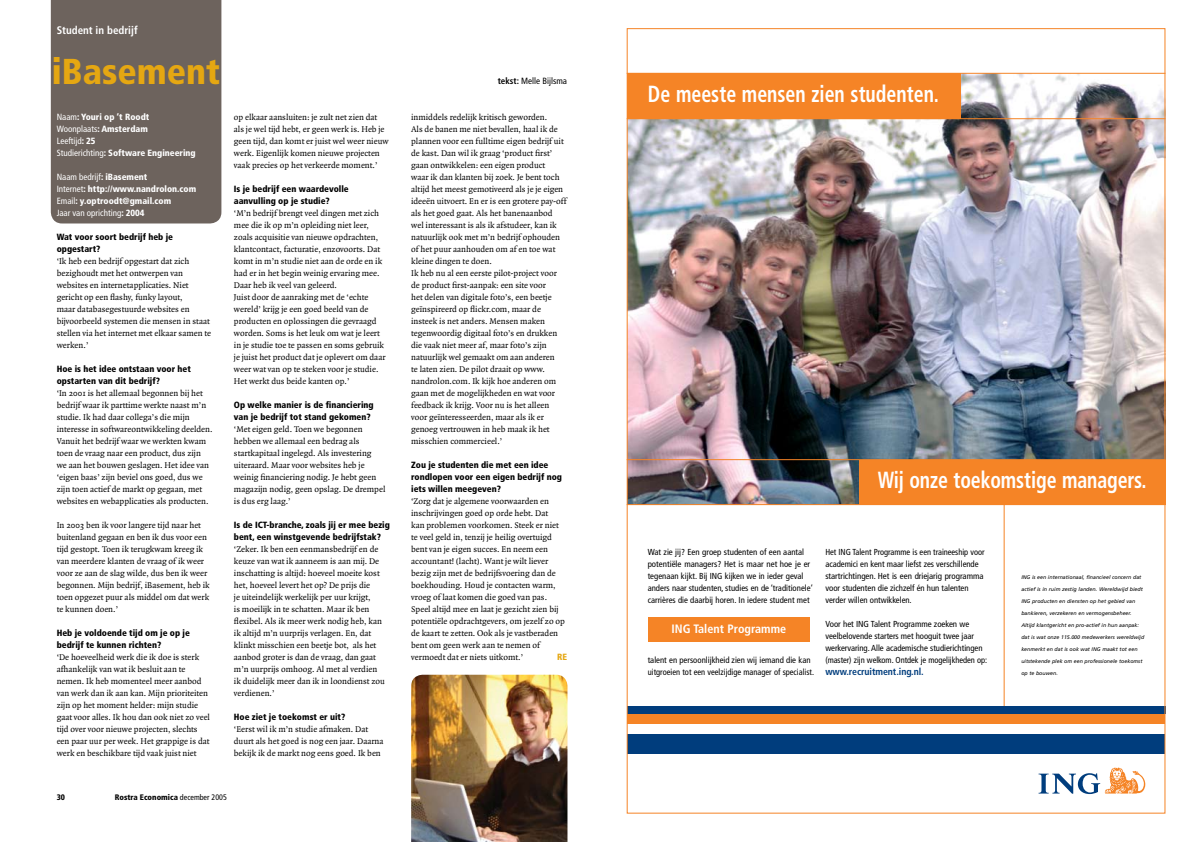
<style>
.page{position:relative;width:1191px;height:842px;background:#fff}
.page>*{position:absolute;margin:0;border:0;box-sizing:border-box;transform-origin:0 0}
.t1{font:70.9px "Logo Ing Corporate";color:#003d7d}
.t2{font:900 condensed 36px "Frutiger";color:#e5a712}
.t3{font:700 condensed 23.3px "Frutiger";color:#fff;scale:.85 1}
.t4{font:700 condensed 12.1px "Frutiger";color:#fff}
.t5{font:700 condensed 11px "Frutiger";color:#fff}
.t6{font:700 condensed 9.8px "Frutiger";letter-spacing:-.005em;color:#003d7d}
.t7{font:9px/12px "Quadraat";color:#000}
.t8{font:900 condensed 9px/12px "Frutiger";color:#000}
.t9{font:900 condensed 9px/12px "Frutiger";color:#fff}
.t10{font:condensed 9px "Frutiger";color:#000}
.t11{font:900 condensed 9px "Frutiger";color:#e5a712}
.t12{font:condensed 8.7px/12px "Frutiger";letter-spacing:-.005em;color:#000}
.t13{font:900 condensed 8px "Frutiger";color:#000}
.t14{font:italic 5.3px "Frutiger";color:#000}
.s1{font-weight:400}
.s2{font-weight:700}
.s3{color:#f58426}
</style>
<div class="page">
<img style="left:626px;top:28px;width:540px;height:786px">
<div style="left:51px;top:0;width:170px;height:223px;background:#6d635d"></div>
<img style="left:411px;top:675px;width:156px;height:167px">
<p class="t5" style="left:57px;top:24px;width:82px">Student in bedrijf</p>
<h2 class="t2" style="left:52px;top:50px;width:170px">iBasement</h2>
<p class="t9" style="left:57px;top:111px;width:141px"><span class="s1">Naam</span>: Youri op ’t Roodt<br><span class="s1">Woonplaats</span>: Amsterdam<br><span class="s1">Leeftijd</span>: 25<br><span class="s1">Studierichting</span>: Software Engineering</p>
<p class="t9" style="left:57px;top:171px;width:141px"><span class="s1">Naam bedrijf</span>: iBasement<br><span class="s1">Internet</span>: http://www.nandrolon.com<br><span class="s1">Email</span>: y.optroodt@gmail.com<br><span class="s1">Jaar van oprichting</span>: 2004</p>
<p class="t8" style="left:57px;top:231px;width:118px">Wat voor soort bedrijf heb je opgestart?</p>
<p class="t7" style="left:57px;top:255px;width:156px">‘Ik heb een bedrijf opgestart dat zich bezighoudt met het ontwerpen van websites en internetapplicaties. Niet gericht op een flashy, funky layout,<br>maar databasegestuurde websites en bijvoorbeeld systemen die mensen in staat stellen via het internet met elkaar samen te werken.’</p>
<p class="t8" style="left:57px;top:363px;width:136px">Hoe is het idee ontstaan voor het opstarten van dit bedrijf?</p>
<p class="t7" style="left:57px;top:387px;width:157px">‘In 2001 is het allemaal begonnen bij het bedrijf waar ik parttime werkte naast m’n studie. Ik had daar collega’s die mijn interesse in softwareontwikkeling deelden.<br>Vanuit het bedrijf waar we werkten kwam toen de vraag naar een product, dus zijn we aan het bouwen geslagen. Het idee van ‘eigen baas’ zijn beviel ons goed, dus we zijn toen actief de markt op gegaan, met websites en webapplicaties als producten.</p>
<p class="t7" style="left:57px;top:519px;width:155px">In 2003 ben ik voor langere tijd naar het buitenland gegaan en ben ik dus voor een tijd gestopt. Toen ik terugkwam kreeg ik van meerdere klanten de vraag of ik weer voor ze aan de slag wilde, dus ben ik weer begonnen. Mijn bedrijf, iBasement, heb ik toen opgezet puur als middel om dat werk te kunnen doen.’</p>
<p class="t8" style="left:57px;top:627px;width:135px">Heb je voldoende tijd om je op je bedrijf te kunnen richten?</p>
<p class="t7" style="left:57px;top:651px;width:155px">‘De hoeveelheid werk die ik doe is sterk afhankelijk van wat ik besluit aan te nemen. Ik heb momenteel meer aanbod van werk dan ik aan kan. Mijn prioriteiten zijn op het moment helder: mijn studie gaat voor alles. Ik hou dan ook niet zo veel tijd over voor nieuwe projecten, slechts een paar uur per week. Het grappige is dat werk en beschikbare tijd vaak juist niet</p>
<p class="t7" style="left:234px;top:111px;width:156px">op elkaar aansluiten: je zult net zien dat als je wel tijd hebt, er geen werk is. Heb je geen tijd, dan komt er juist wel weer nieuw werk. Eigenlijk komen nieuwe projecten vaak precies op het verkeerde moment.’</p>
<p class="t8" style="left:234px;top:183px;width:116px">Is je bedrijf een waardevolle aanvulling op je studie?</p>
<p class="t7" style="left:234px;top:207px;width:153px">‘M’n bedrijf brengt veel dingen met zich mee die ik op m’n opleiding niet leer, zoals acquisitie van nieuwe opdrachten, klantcontact, facturatie, enzovoorts. Dat komt in m’n studie niet aan de orde en ik had er in het begin weinig ervaring mee.<br>Daar heb ik veel van geleerd.<br>Juist door de aanraking met de ‘echte wereld’ krijg je een goed beeld van de producten en oplossingen die gevraagd worden. Soms is het leuk om wat je leert in je studie toe te passen en soms gebruik je juist het product dat je oplevert om daar weer wat van op te steken voor je studie.<br>Het werkt dus beide kanten op.’</p>
<p class="t8" style="left:234px;top:399px;width:141px">Op welke manier is de financiering van je bedrijf tot stand gekomen?</p>
<p class="t7" style="left:234px;top:423px;width:153px">‘Met eigen geld. Toen we begonnen hebben we allemaal een bedrag als startkapitaal ingelegd. Als investering uiteraard. Maar voor websites heb je weinig financiering nodig. Je hebt geen magazijn nodig, geen opslag. De drempel is dus erg laag.’</p>
<p class="t8" style="left:234px;top:519px;width:157px">Is de ICT-branche, zoals jij er mee bezig bent, een winstgevende bedrijfstak?</p>
<p class="t7" style="left:234px;top:543px;width:152px">‘Zeker. Ik ben een eenmansbedrijf en de keuze van wat ik aanneem is aan mij. De inschatting is altijd: hoeveel moeite kost het, hoeveel levert het op? De prijs die<br>je uiteindelijk werkelijk per uur krijgt,<br>is moeilijk in te schatten. Maar ik ben flexibel. Als ik meer werk nodig heb, kan ik altijd m’n uurprijs verlagen. En, dat klinkt misschien een beetje bot, als het aanbod groter is dan de vraag, dan gaat m’n uurprijs omhoog. Al met al verdien ik duidelijk meer dan ik in loondienst zou verdienen.’</p>
<p class="t8" style="left:234px;top:711px;width:113px">Hoe ziet je toekomst er uit?</p>
<p class="t7" style="left:234px;top:723px;width:151px">‘Eerst wil ik m’n studie afmaken. Dat duurt als het goed is nog een jaar. Daarna bekijk ik de markt nog eens goed. Ik ben</p>
<p class="t13" style="left:57px;top:792px;width:10px">30</p>
<p class="t13" style="left:115px;top:792px;width:114px">Rostra Economica <span class="s1">december 2005</span></p>
<p class="t10" style="left:498px;top:76px;width:71px"><span class="s2">tekst:</span> Melle Bijlsma</p>
<p class="t7" style="left:411px;top:111px;width:157px">inmiddels redelijk kritisch geworden.<br>Als de banen me niet bevallen, haal ik de plannen voor een fulltime eigen bedrijf uit de kast. Dan wil ik graag ‘product first’ gaan ontwikkelen: een eigen product<br>waar ik dan klanten bij zoek. Je bent toch altijd het meest gemotiveerd als je je eigen ideeën uitvoert. En er is een grotere pay-off als het goed gaat. Als het banenaanbod wel interessant is als ik afstudeer, kan ik natuurlijk ook met m’n bedrijf ophouden of het puur aanhouden om af en toe wat kleine dingen te doen.<br>Ik heb nu al een eerste pilot-project voor de product first-aanpak: een site voor<br>het delen van digitale foto’s, een beetje geïnspireerd op flickr.com, maar de insteek is net anders. Mensen maken tegenwoordig digitaal foto’s en drukken die vaak niet meer af, maar foto’s zijn natuurlijk wel gemaakt om aan anderen<br>te laten zien. De pilot draait op www. nandrolon.com. Ik kijk hoe anderen om gaan met de mogelijkheden en wat voor feedback ik krijg. Voor nu is het alleen voor geïnteresseerden, maar als ik er genoeg vertrouwen in heb maak ik het misschien commercieel.’</p>
<p class="t8" style="left:411px;top:459px;width:152px">Zou je studenten die met een idee rondlopen voor een eigen bedrijf nog iets willen meegeven?</p>
<p class="t7" style="left:411px;top:495px;width:155px">‘Zorg dat je algemene voorwaarden en inschrijvingen goed op orde hebt. Dat<br>kan problemen voorkomen. Steek er niet te veel geld in, tenzij je heilig overtuigd bent van je eigen succes. En neem een accountant! (lacht). Want je wilt liever bezig zijn met de bedrijfsvoering dan de boekhouding. Houd je contacten warm, vroeg of laat komen die goed van pas.<br>Speel altijd mee en laat je gezicht zien bij potentiële opdrachtgevers, om jezelf zo op de kaart te zetten. Ook als je vastberaden bent om geen werk aan te nemen of vermoedt dat er niets uitkomt.’</p>
<p class="t11" style="left:557px;top:651px;width:12px">RE</p>
<h3 class="t3" style="left:648px;top:80px;width:344px">De meeste mensen zien studenten.</h3>
<h3 class="t3" style="left:877px;top:466px;width:318px">Wij onze toekomstige managers.</h3>
<p class="t12" style="left:647px;top:546px;width:166px">Wat zie jij? Een groep studenten of een aantal potentiële managers? Het is maar net hoe je er tegenaan kijkt. Bij ING kijken we in ieder geval anders naar studenten, studies en de ‘traditionele’ carrières die daarbij horen. In iedere student met</p>
<h3 class="t4" style="left:671px;top:622px;width:116px">ING Talent Programme</h3>
<p class="t12" style="left:647px;top:654px;width:168px">talent en persoonlijkheid zien wij iemand die kan uitgroeien tot een veelzijdige manager of specialist.</p>
<p class="t12" style="left:825px;top:546px;width:161px">Het ING Talent Programme is een traineeship voor academici en kent maar liefst zes verschillende startrichtingen. Het is een driejarig programma voor studenten die zichzelf én hun talenten verder willen ontwikkelen.</p>
<p class="t12" style="left:825px;top:618px;width:163px">Voor het ING Talent Programme zoeken we veelbelovende starters met hooguit twee jaar werkervaring. Alle academische studierichtingen (master) zijn welkom. Ontdek je mogelijkheden op:</p>
<p class="t6" style="left:825px;top:666px;width:100px">www.recruitment.ing.nl.</p>
<p class="t14" style="left:1021px;top:574px;width:121px">ING is een internationaal, financieel concern dat</p>
<p class="t14" style="left:1021px;top:586px;width:123px">actief is in ruim zestig landen. Wereldwijd biedt</p>
<p class="t14" style="left:1021px;top:598px;width:115px">ING producten en diensten op het gebied van</p>
<p class="t14" style="left:1021px;top:610px;width:112px">bankieren, verzekeren en vermogensbeheer.</p>
<p class="t14" style="left:1021px;top:622px;width:119px">Altijd klantgericht en pro-actief in hun aanpak:</p>
<p class="t14" style="left:1021px;top:634px;width:124px">dat is wat onze 115.000 medewerkers wereldwijd</p>
<p class="t14" style="left:1021px;top:646px;width:118px">kenmerkt en dat is ook wat ING maakt tot een</p>
<p class="t14" style="left:1021px;top:658px;width:123px">uitstekende plek om een professionele toekomst</p>
<p class="t14" style="left:1021px;top:670px;width:38px">op te bouwen.</p>
<h1 class="t1" style="left:1038px;top:728px;width:113px">@<span class="s3">#</span></h1>
</div>
